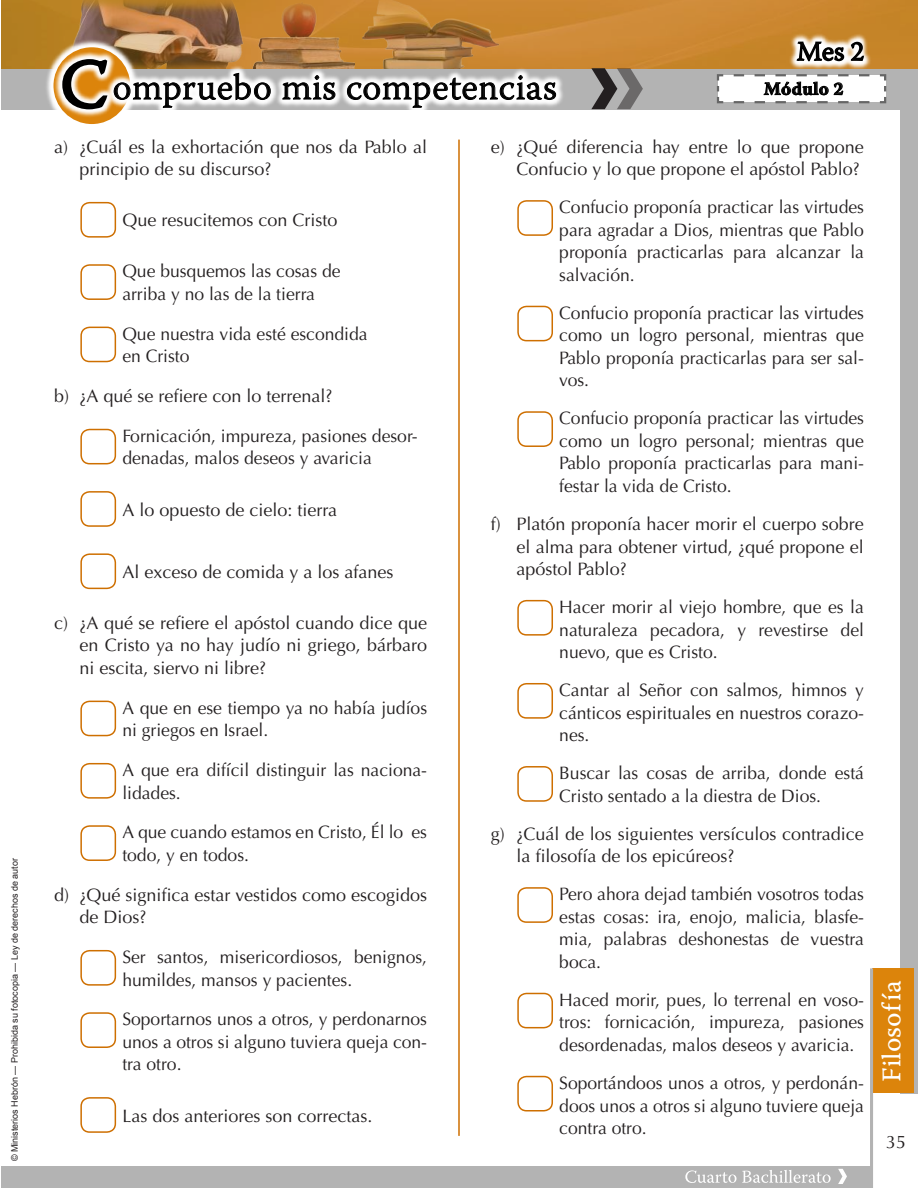
<style>
.page{position:relative;width:918px;height:1188px;background:#fff}
.page>*{position:absolute;margin:0;border:0;box-sizing:border-box;transform-origin:0 0}
.t1{font:300 36px "Warnock Pro";letter-spacing:.02em;color:#000}
.t2{font:27px "Warnock Pro Capt";color:#fff}
.t3{font:300 27px "Warnock Pro";color:#000}
.t4{font:18px/22.5px "Optima LT Std";color:#231f20}
.t5{font:700 18px "Warnock Pro";letter-spacing:.02em;color:#000}
.t6{font:9px "Arial";color:#231f20}
.s1{font-size:67.95px}
</style>
<div class="page">
<div style="left:900px;top:0;width:18px;height:1093px;background:#b3b3b3"></div>
<div style="left:872px;top:968px;width:42px;height:125px;background:#dc840b"></div>
<hr style="left:870px;top:968px;width:3px;height:220px;background:#b3b3b3">
<div style="left:1px;top:1166px;width:872px;height:22px;background:#b3b3b3"></div>
<svg style="left:1px;top:0;width:917px;height:69px;background:#c8862f"></svg>
<img style="left:62px;top:0;width:188px;height:58px">
<img style="left:250px;top:0;width:104px;height:64px">
<img style="left:356px;top:0;width:151px;height:64px">
<img style="left:791px;top:32px;width:79px;height:9px">
<div style="left:1px;top:69px;width:917px;height:41px;background:#b3b3b3"></div>
<img style="left:44px;top:37px;width:96px;height:59px">
<img style="left:48px;top:42px;width:88px;height:67px">
<svg style="left:591px;top:68px;width:52px;height:41px"></svg>
<img style="left:117px;top:64px;width:446px;height:51px">
<svg style="left:282px;top:75px;width:54px;height:25px"></svg>
<svg style="left:347px;top:75px;width:209px;height:33px"></svg>
<img style="left:53px;top:44px;width:64px;height:73px">
<img style="left:54px;top:44px;width:60px;height:80px">
<svg style="left:61px;top:58px;width:210px;height:53px"></svg>
<svg style="left:716px;top:41px;width:171px;height:63px"></svg>
<svg style="left:685px;top:1170px;width:146px;height:13px"></svg>
<svg style="left:838px;top:1169px;width:9px;height:15px"></svg>
<div style="left:80px;top:264px;width:36px;height:36px;border:2px solid #ce6f00;border-radius:9px"></div>
<div style="left:80px;top:1097px;width:36px;height:36px;border:2px solid #ce6f00;border-radius:9px"></div>
<div style="left:80px;top:429px;width:36px;height:35px;border:2px solid #ce6f00;border-radius:9px"></div>
<div style="left:517px;top:411px;width:36px;height:36px;border:2px solid #ce6f00;border-radius:9px"></div>
<div style="left:517px;top:993px;width:36px;height:35px;border:2px solid #ce6f00;border-radius:9px"></div>
<div style="left:517px;top:600px;width:36px;height:36px;border:2px solid #ce6f00;border-radius:9px"></div>
<div style="left:80px;top:825px;width:36px;height:36px;border:2px solid #ce6f00;border-radius:9px"></div>
<div style="left:80px;top:950px;width:36px;height:36px;border:2px solid #ce6f00;border-radius:9px"></div>
<div style="left:80px;top:1012px;width:36px;height:36px;border:2px solid #ce6f00;border-radius:9px"></div>
<div style="left:517px;top:200px;width:36px;height:36px;border:2px solid #ce6f00;border-radius:9px"></div>
<div style="left:517px;top:306px;width:36px;height:35px;border:2px solid #ce6f00;border-radius:9px"></div>
<div style="left:517px;top:887px;width:36px;height:36px;border:2px solid #ce6f00;border-radius:9px"></div>
<div style="left:517px;top:1076px;width:36px;height:36px;border:2px solid #ce6f00;border-radius:9px"></div>
<div style="left:517px;top:683px;width:36px;height:36px;border:2px solid #ce6f00;border-radius:9px"></div>
<div style="left:517px;top:766px;width:36px;height:36px;border:2px solid #ce6f00;border-radius:9px"></div>
<div style="left:80px;top:763px;width:36px;height:36px;border:2px solid #ce6f00;border-radius:9px"></div>
<div style="left:80px;top:701px;width:36px;height:35px;border:2px solid #ce6f00;border-radius:9px"></div>
<div style="left:80px;top:327px;width:36px;height:35px;border:2px solid #ce6f00;border-radius:9px"></div>
<div style="left:80px;top:202px;width:36px;height:36px;border:2px solid #ce6f00;border-radius:9px"></div>
<div style="left:80px;top:491px;width:36px;height:36px;border:2px solid #ce6f00;border-radius:9px"></div>
<div style="left:80px;top:553px;width:36px;height:36px;border:2px solid #ce6f00;border-radius:9px"></div>
<hr style="left:458px;top:140px;width:2px;height:996px;background:#ce6f00">
<p class="t6" style="left:9px;top:1161px;width:305px;rotate:-90deg">© Ministerios Hebrón — Prohibida su fotocopia — Ley de derechos de autor</p>
<h1 class="t1" style="left:61px;top:66px;width:497px"><span class="s1">C</span>ompruebo mis competencias</h1>
<h2 class="t3" style="left:797px;top:35px;width:69px">Mes 2</h2>
<p class="t5" style="left:764px;top:78px;width:81px">Módulo 2</p>
<p class="t4" style="left:80px;top:136px;width:349px;text-indent:-26px">a) ¿Cuál es la exhortación que nos da Pablo al principio de su discurso?</p>
<p class="t4" style="left:122px;top:209px;width:217px">Que resucitemos con Cristo</p>
<p class="t4" style="left:122px;top:260px;width:220px">Que busquemos las cosas de arriba y no las de la tierra</p>
<p class="t4" style="left:122px;top:323px;width:247px">Que nuestra vida esté escondida en Cristo</p>
<p class="t4" style="left:54px;top:385px;width:280px">b) ¿A qué se refiere con lo terrenal?</p>
<p class="t4" style="left:122px;top:425px;width:297px">Fornicación, impureza, pasiones desor&shy;denadas, malos deseos y avaricia</p>
<p class="t4" style="left:122px;top:498px;width:216px">A lo opuesto de cielo: tierra</p>
<p class="t4" style="left:122px;top:561px;width:273px">Al exceso de comida y a los afanes</p>
<p class="t4" style="left:80px;top:612px;width:349px;text-align:justify;text-indent:-26px">c) ¿A qué se refiere el apóstol cuando dice que en Cristo ya no hay judío ni griego, bárbaro ni escita, siervo ni libre?</p>
<p class="t4" style="left:122px;top:697px;width:306px">A que en ese tiempo ya no había judíos ni griegos en Israel.</p>
<p class="t4" style="left:122px;top:759px;width:306px">A que era difícil distinguir las naciona&shy;lidades.</p>
<p class="t4" style="left:122px;top:821px;width:306px">A que cuando estamos en Cristo, Él lo es todo, y en todos.</p>
<p class="t4" style="left:80px;top:884px;width:349px;text-indent:-26px">d) ¿Qué significa estar vestidos como escogidos de Dios?</p>
<p class="t4" style="left:122px;top:946px;width:306px">Ser santos, misericordiosos, benignos, humildes, mansos y pacientes.</p>
<p class="t4" style="left:122px;top:1008px;width:306px;text-align:justify">Soportarnos unos a otros, y perdonarnos unos a otros si alguno tuviera queja con&shy;tra otro.</p>
<p class="t4" style="left:122px;top:1104px;width:252px">Las dos anteriores son correctas.</p>
<p class="t4" style="left:491px;top:136px;width:375px;text-align:right">e) ¿Qué diferencia hay entre lo que propone<br>Confucio y lo que propone el apóstol Pablo?</p>
<p class="t4" style="left:559px;top:196px;width:306px;text-align:justify">Confucio proponía practicar las virtudes para agradar a Dios, mientras que Pablo proponía practicarlas para alcanzar la salvación.</p>
<p class="t4" style="left:559px;top:302px;width:306px;text-align:justify">Confucio proponía practicar las virtudes como un logro personal, mientras que Pablo proponía practicarlas para ser sal&shy;vos.</p>
<p class="t4" style="left:559px;top:407px;width:306px;text-align:justify">Confucio proponía practicar las virtudes como un logro personal; mientras que Pablo proponía practicarlas para mani&shy;festar la vida de Cristo.</p>
<p class="t4" style="left:516px;top:513px;width:349px;text-align:justify;text-indent:-26px">f) Platón proponía hacer morir el cuerpo sobre el alma para obtener virtud, ¿qué propone el apóstol Pablo?</p>
<p class="t4" style="left:559px;top:596px;width:306px;text-align:justify">Hacer morir al viejo hombre, que es la naturaleza pecadora, y revestirse del nuevo, que es Cristo.</p>
<p class="t4" style="left:559px;top:679px;width:306px;text-align:justify">Cantar al Señor con salmos, himnos y cánticos espirituales en nuestros corazo&shy;nes.</p>
<p class="t4" style="left:559px;top:762px;width:306px">Buscar las cosas de arriba, donde está<br>Cristo sentado a la diestra de Dios.</p>
<p class="t4" style="left:516px;top:823px;width:349px;text-indent:-26px">g) ¿Cuál de los siguientes versículos contradice la filosofía de los epicúreos?</p>
<p class="t4" style="left:559px;top:883px;width:306px;text-align:justify">Pero ahora dejad también vosotros todas estas cosas: ira, enojo, malicia, blasfe&shy;mia, palabras deshonestas de vuestra boca.</p>
<p class="t4" style="left:559px;top:989px;width:306px;text-align:justify">Haced morir, pues, lo terrenal en voso&shy;tros: fornicación, impureza, pasiones desordenadas, malos deseos y avaricia.</p>
<p class="t4" style="left:559px;top:1072px;width:306px;text-align:justify">Soportándoos unos a otros, y perdonán&shy;doos unos a otros si alguno tuviere queja contra otro.</p>
<h2 class="t2" style="left:875px;top:1082px;width:103px;rotate:-90deg">Filosofía</h2>
<p class="t4" style="left:886px;top:1131px;width:22px">35</p>
</div>
